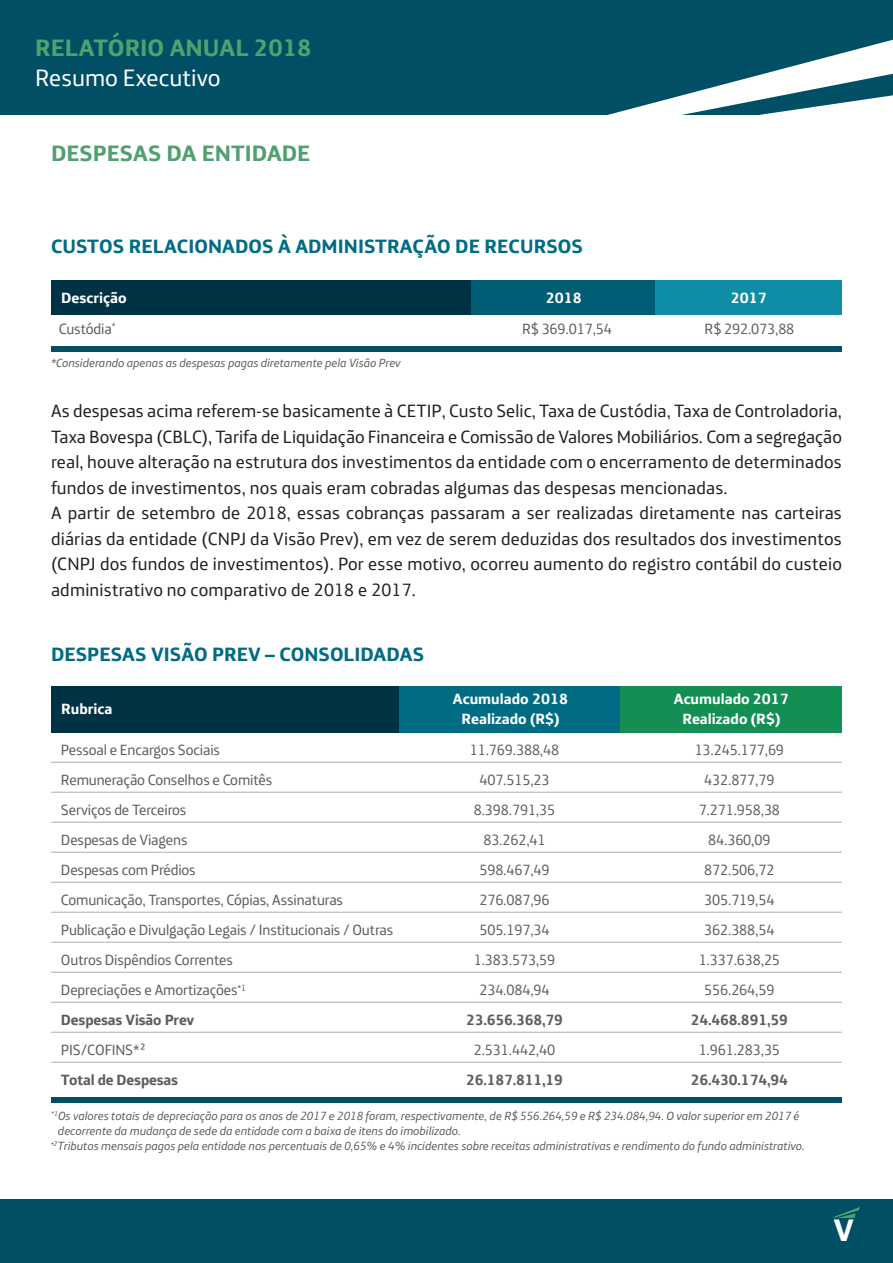
<style>
.page{position:relative;width:893px;height:1263px;background:#fff}
.page>*{position:absolute;margin:0;border:0;box-sizing:border-box;transform-origin:0 0}
.t1{font:700 31.5px "Telefonica";color:#fff}
.t2{font:700 24px "Telefonica";color:#51a070}
.t3{font:24px "Telefonica";color:#fff}
.t4{font:700 22.5px "Telefonica";color:#51a070}
.t5{font:700 19.5px "Telefonica";color:#006c84}
.t6{font:18px/25.5px "Telefonica";letter-spacing:.01em;color:#231f20}
.t7{font:15px "Telefonica";letter-spacing:-.01em;color:#5e5e5e}
.t8{font:700 15px "Telefonica";letter-spacing:-.01em;color:#5e5e5e}
.t9{font:700 15px/20.2px "Telefonica";color:#fff;text-align:center}
.t10{font:italic 12px/15px "Telefonica";color:#5e5e5e}
</style>
<div class="page">
<div style="left:0;top:0;width:893px;height:115px;background:#004f65"></div>
<svg style="left:607px;top:39px;width:286px;height:76px"></svg>
<div style="left:0;top:1199px;width:893px;height:64px;background:#004f65"></div>
<svg style="left:834px;top:1207px;width:26px;height:11px"></svg>
<div style="left:51px;top:281px;width:421px;height:34px;background:#003246"></div>
<div style="left:51px;top:686px;width:350px;height:46px;background:#003246"></div>
<div style="left:399px;top:686px;width:223px;height:46px;background:#006c84"></div>
<div style="left:621px;top:686px;width:221px;height:46px;background:#138f54"></div>
<div style="left:471px;top:281px;width:185px;height:34px;background:#005d73"></div>
<div style="left:656px;top:281px;width:186px;height:34px;background:#0f8da5"></div>
<hr style="left:51px;top:762px;width:791px;height:1px;background:#adafb4">
<hr style="left:51px;top:792px;width:791px;height:1px;background:#adafb4">
<hr style="left:51px;top:822px;width:791px;height:1px;background:#adafb4">
<hr style="left:51px;top:852px;width:791px;height:1px;background:#adafb4">
<hr style="left:51px;top:882px;width:791px;height:1px;background:#adafb4">
<hr style="left:51px;top:912px;width:791px;height:1px;background:#adafb4">
<hr style="left:51px;top:942px;width:791px;height:1px;background:#adafb4">
<hr style="left:51px;top:972px;width:791px;height:1px;background:#adafb4">
<hr style="left:51px;top:1002px;width:791px;height:1px;background:#adafb4">
<hr style="left:51px;top:1032px;width:791px;height:1px;background:#adafb4">
<hr style="left:51px;top:1062px;width:791px;height:1px;background:#adafb4">
<div style="left:51px;top:347px;width:791px;height:5px;background:#004f65"></div>
<div style="left:51px;top:1097px;width:791px;height:5px;background:#004f65"></div>
<h2 class="t2" style="left:35px;top:26px;width:278px">RELATÓRIO ANUAL 2018</h2>
<h2 class="t3" style="left:35px;top:57px;width:187px">Resumo Executivo</h2>
<p class="t4" style="left:51px;top:133px;width:261px">DESPESAS DA ENTIDADE</p>
<p class="t5" style="left:51px;top:229px;width:533px">CUSTOS RELACIONADOS À ADMINISTRAÇÃO DE RECURSOS</p>
<p class="t9" style="left:61px;top:286px;width:67px">Descrição</p>
<p class="t9" style="left:546px;top:286px;width:37px">2018</p>
<p class="t9" style="left:731px;top:286px;width:37px">2017</p>
<p class="t7" style="left:59px;top:317px;width:58px">Custódia<sup>*</sup></p>
<p class="t7" style="left:522px;top:317px;width:91px">R$ 369.017,54</p>
<p class="t7" style="left:705px;top:317px;width:91px">R$ 292.073,88</p>
<p class="t10" style="left:51px;top:354px;width:351px">*Considerando apenas as despesas pagas diretamente pela Visão Prev</p>
<p class="t6" style="left:51px;top:396px;width:792px">As despesas acima referem-se basicamente à CETIP, Custo Selic, Taxa de Custódia, Taxa de Controladoria, Taxa Bovespa (CBLC), Tarifa de Liquidação Financeira e Comissão de Valores Mobiliários. Com a segregação real, houve alteração na estrutura dos investimentos da entidade com o encerramento de determinados fundos de investimentos, nos quais eram cobradas algumas das despesas mencionadas.<br>A partir de setembro de 2018, essas cobranças passaram a ser realizadas diretamente nas carteiras diárias da entidade (CNPJ da Visão Prev), em vez de serem deduzidas dos resultados dos investimentos (CNPJ dos fundos de investimentos). Por esse motivo, ocorreu aumento do registro contábil do custeio administrativo no comparativo de 2018 e 2017.</p>
<p class="t5" style="left:51px;top:637px;width:375px">DESPESAS VISÃO PREV – CONSOLIDADAS</p>
<p class="t9" style="left:61px;top:697px;width:53px">Rubrica</p>
<p class="t9" style="left:453px;top:687px;width:117px">Acumulado 2018<br>Realizado (R$)</p>
<p class="t9" style="left:674px;top:687px;width:117px">Acumulado 2017<br>Realizado (R$)</p>
<p class="t7" style="left:61px;top:738px;width:161px">Pessoal e Encargos Sociais</p>
<p class="t7" style="left:470px;top:738px;width:91px">11.769.388,48</p>
<p class="t7" style="left:695px;top:738px;width:91px">13.245.177,69</p>
<p class="t7" style="left:61px;top:768px;width:213px">Remuneração Conselhos e Comitês</p>
<p class="t7" style="left:479px;top:768px;width:72px">407.515,23</p>
<p class="t7" style="left:704px;top:768px;width:72px">432.877,79</p>
<p class="t7" style="left:61px;top:798px;width:127px">Serviços de Terceiros</p>
<p class="t7" style="left:474px;top:798px;width:83px">8.398.791,35</p>
<p class="t7" style="left:699px;top:798px;width:83px">7.271.958,38</p>
<p class="t7" style="left:61px;top:828px;width:128px">Despesas de Viagens</p>
<p class="t7" style="left:483px;top:828px;width:64px">83.262,41</p>
<p class="t7" style="left:708px;top:828px;width:64px">84.360,09</p>
<p class="t7" style="left:61px;top:858px;width:136px">Despesas com Prédios</p>
<p class="t7" style="left:479px;top:858px;width:72px">598.467,49</p>
<p class="t7" style="left:704px;top:858px;width:72px">872.506,72</p>
<p class="t7" style="left:61px;top:888px;width:284px">Comunicação, Transportes, Cópias, Assinaturas</p>
<p class="t7" style="left:479px;top:888px;width:72px">276.087,96</p>
<p class="t7" style="left:704px;top:888px;width:72px">305.719,54</p>
<p class="t7" style="left:61px;top:918px;width:334px">Publicação e Divulgação Legais / Institucionais / Outras</p>
<p class="t7" style="left:479px;top:918px;width:72px">505.197,34</p>
<p class="t7" style="left:704px;top:918px;width:72px">362.388,54</p>
<p class="t7" style="left:61px;top:948px;width:174px">Outros Dispêndios Correntes</p>
<p class="t7" style="left:474px;top:948px;width:83px">1.383.573,59</p>
<p class="t7" style="left:699px;top:948px;width:83px">1.337.638,25</p>
<p class="t7" style="left:61px;top:978px;width:187px">Depreciações e Amortizações<sup>*1</sup></p>
<p class="t7" style="left:479px;top:978px;width:72px">234.084,94</p>
<p class="t7" style="left:704px;top:978px;width:72px">556.264,59</p>
<p class="t8" style="left:61px;top:1007px;width:135px">Despesas Visão Prev</p>
<p class="t8" style="left:466px;top:1007px;width:98px">23.656.368,79</p>
<p class="t8" style="left:691px;top:1007px;width:98px">24.468.891,59</p>
<p class="t7" style="left:61px;top:1038px;width:87px">PIS/COFINS*²</p>
<p class="t7" style="left:474px;top:1038px;width:83px">2.531.442,40</p>
<p class="t7" style="left:699px;top:1038px;width:83px">1.961.283,35</p>
<p class="t8" style="left:61px;top:1067px;width:119px">Total de Despesas</p>
<p class="t8" style="left:466px;top:1067px;width:98px">26.187.811,19</p>
<p class="t8" style="left:691px;top:1067px;width:98px">26.430.174,94</p>
<p class="t10" style="left:58px;top:1107px;width:743px;text-indent:-7px"><sup>*1</sup>Os valores totais de depreciação para os anos de 2017 e 2018 foram, respectivamente, de R$ 556.264,59 e R$ 234.084,94. O valor superior em 2017 é decorrente da mudança de sede da entidade com a baixa de itens do imobilizado.</p>
<p class="t10" style="left:51px;top:1137px;width:755px"><sup>•2</sup>Tributos mensais pagos pela entidade nos percentuais de 0,65% e 4% incidentes sobre receitas administrativas e rendimento do fundo administrativo.</p>
<h1 class="t1" style="left:833px;top:1202px;width:22px">V</h1>
</div>
